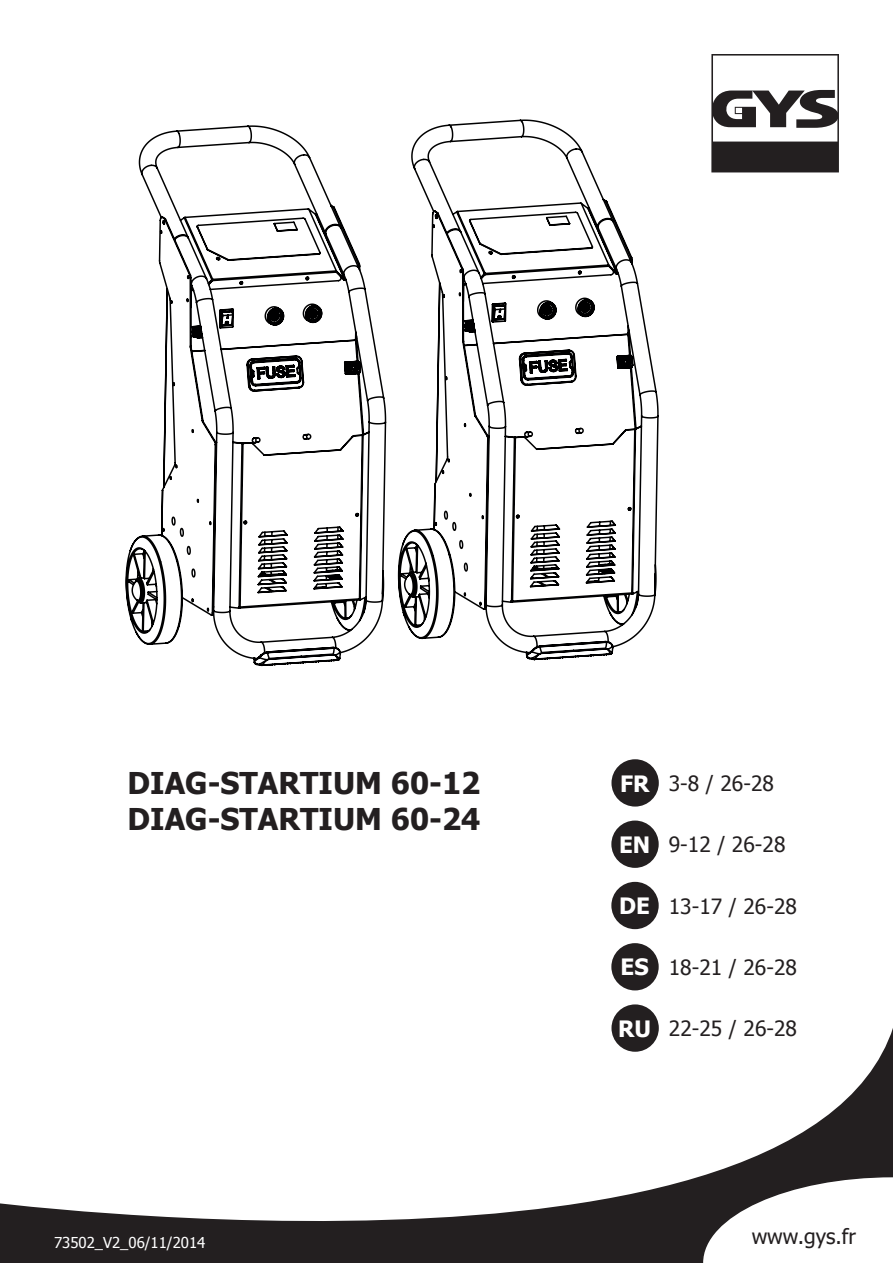
<style>
.page{position:relative;width:893px;height:1263px;background:#fff}
.page>*{position:absolute;margin:0;border:0;box-sizing:border-box;transform-origin:0 0}
.t1{font:700 30px/36px "Tahoma";color:#231f20}
.t2{font:700 22.5px "Tahoma";color:#fff}
.t3{font:21px "Tahoma";color:#231f20}
.t4{font:15px "Tahoma";color:#fff}
.s1{font-weight:700;font-size:22.5px;color:#fff}
</style>
<div class="page">
<svg style="left:0;top:984px;width:893px;height:279px"></svg>
<svg style="left:711px;top:54px;width:128px;height:118px"></svg>
<div style="left:611px;top:759px;width:48px;height:47px;background:#231f20;border-radius:50%"></div>
<div style="left:611px;top:820px;width:48px;height:48px;background:#231f20;border-radius:50%"></div>
<div style="left:611px;top:882px;width:48px;height:47px;background:#231f20;border-radius:50%"></div>
<div style="left:611px;top:943px;width:48px;height:47px;background:#231f20;border-radius:50%"></div>
<svg style="left:702px;top:1176px;width:191px;height:87px"></svg>
<svg style="left:125px;top:125px;width:262px;height:542px"></svg>
<div style="left:611px;top:1004px;width:48px;height:48px;background:#231f20;border-radius:50%"></div>
<svg style="left:397px;top:119px;width:262px;height:542px"></svg>
<h1 class="t1" style="left:128px;top:763px;width:354px">DIAG-STARTIUM 60-12<br>DIAG-STARTIUM 60-24</h1>
<p class="t4" style="left:54px;top:1232px;width:153px">73502_V2_06/11/2014</p>
<p class="t2" style="left:620px;top:767px;width:31px">FR</p>
<p class="t3" style="left:669px;top:769px;width:107px">3-8 / 26-28</p>
<p class="t2" style="left:619px;top:829px;width:33px">EN</p>
<p class="t3" style="left:669px;top:830px;width:118px">9-12 / 26-28</p>
<p class="t2" style="left:619px;top:890px;width:32px">DE</p>
<p class="t3" style="left:669px;top:892px;width:130px">13-17 / 26-28</p>
<p class="t2" style="left:621px;top:951px;width:30px">ES</p>
<p class="t3" style="left:669px;top:953px;width:130px">18-21 / 26-28</p>
<p class="t3" style="left:618px;top:1014px;width:180px"><span class="s1">RU</span> 22-25 / 26-28</p>
<p class="t3" style="left:752px;top:1222px;width:106px">www.gys.fr</p>
</div>
